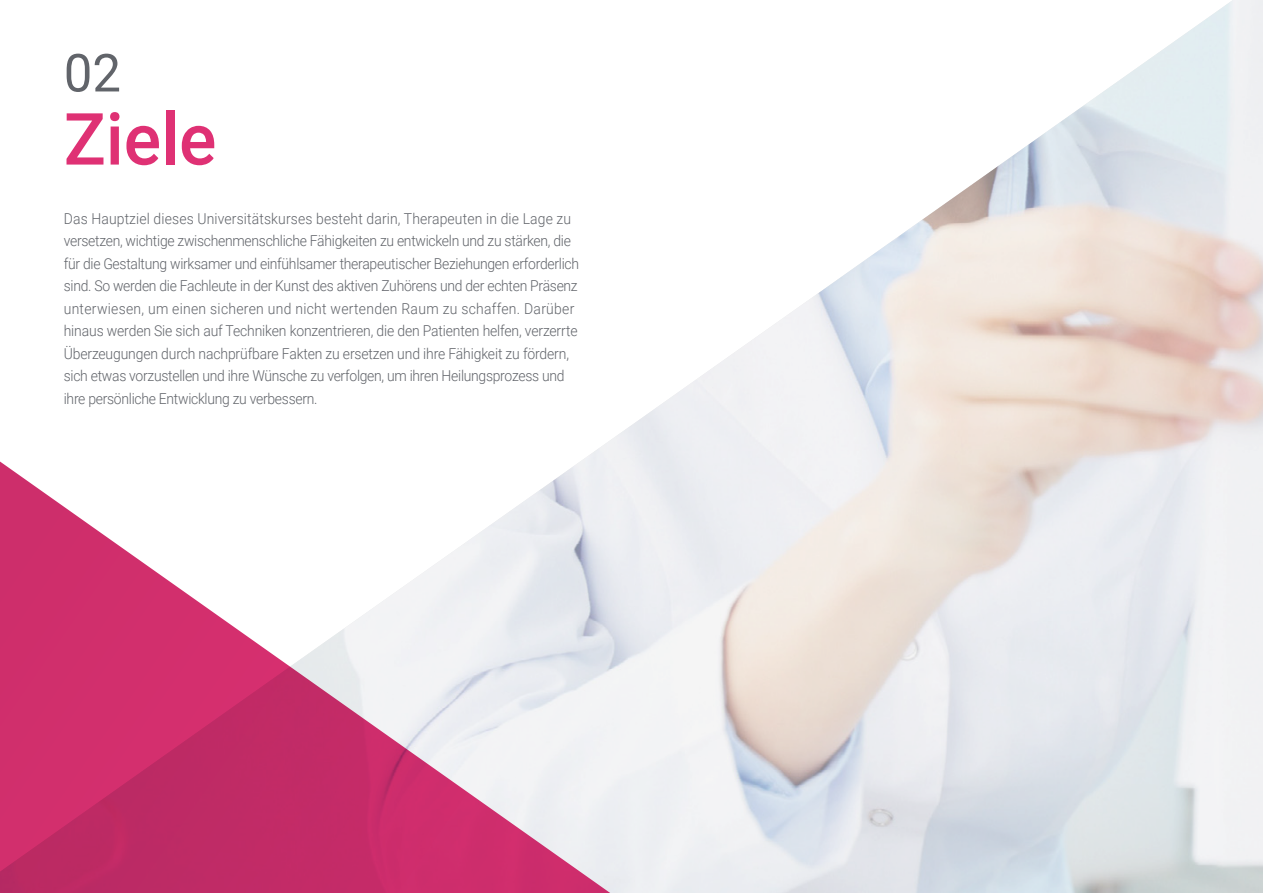
<style>
.page{position:relative;width:1263px;height:893px;background:#fff}
.page>*{position:absolute;margin:0;border:0;box-sizing:border-box;transform-origin:0 0}
.t1{font:500 72px "Roboto";color:#df3174}
.t2{font:52.5px "Roboto";color:#61646a}
.t3{font:300 15px/22.5px "Roboto";letter-spacing:-.02em;color:#61646a;scale:.93 1}
</style>
<div class="page">
<img style="left:603px;top:0;width:660px;height:893px">
<svg style="left:0;top:446px;width:640px;height:447px"></svg>
<h2 class="t2" style="left:64px;top:36px;width:59px">02</h2>
<h1 class="t1" style="left:64px;top:89px;width:154px">Ziele</h1>
<p class="t3" style="left:64px;top:207px;width:556px">Das Hauptziel dieses Universitätskurses besteht darin, Therapeuten in die Lage zu versetzen, wichtige zwischenmenschliche Fähigkeiten zu entwickeln und zu stärken, die für die Gestaltung wirksamer und einfühlsamer therapeutischer Beziehungen erforderlich sind. So werden die Fachleute in der Kunst des aktiven Zuhörens und der echten Präsenz unterwiesen, um einen sicheren und nicht wertenden Raum zu schaffen. Darüber hinaus werden Sie sich auf Techniken konzentrieren, die den Patienten helfen, verzerrte Überzeugungen durch nachprüfbare Fakten zu ersetzen und ihre Fähigkeit zu fördern, sich etwas vorzustellen und ihre Wünsche zu verfolgen, um ihren Heilungsprozess und ihre persönliche Entwicklung zu verbessern.</p>
</div>
